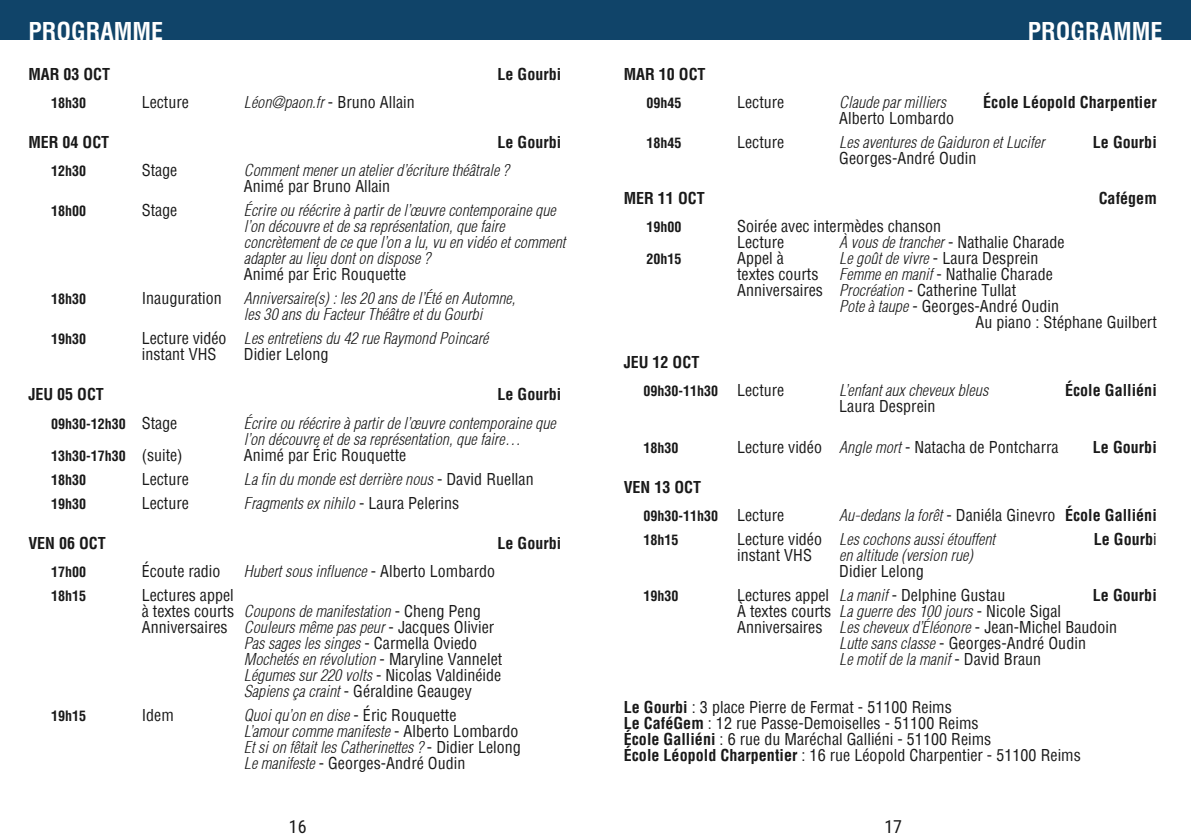
<style>
.page{position:relative;width:1191px;height:840px;background:#fff}
.page>*{position:absolute;margin:0;border:0;box-sizing:border-box;transform-origin:0 0}
.t1{font:700 condensed 24px "Helvetica";color:#fff}
.t2{font:18px "Roboto Condensed";color:#191919}
.t3{font:italic 300 condensed 16px/16px "Helvetica";letter-spacing:.005em;color:#191919}
.t4{font:condensed 16px/16px "Helvetica";letter-spacing:.005em;color:#191919}
.t5{font:700 condensed 16px "Helvetica";letter-spacing:.005em;color:#191919}
.t6{font:700 condensed 14px "Helvetica";color:#191919}
.s1{font-weight:400;font-style:normal}
.s2{font-weight:300;font-style:italic}
.s3{font-weight:400;font-size:16px}
.s4{font-weight:700;font-style:normal}
.s5{font-weight:400}
.s6{font-weight:700}
</style>
<div class="page">
<div style="left:595px;top:0;width:596px;height:40px;background:#104469"></div>
<div style="left:0;top:0;width:595px;height:40px;background:#104469"></div>
<h1 class="t1" style="left:28px;top:22px;width:136px">PROGRAMME</h1>
<h1 class="t1" style="left:1028px;top:22px;width:136px">PROGRAMME</h1>
<p class="t5" style="left:28px;top:68px;width:83px">MAR 03 OCT</p>
<p class="t5" style="left:497px;top:68px;width:65px">Le Gourbi</p>
<p class="t6" style="left:51px;top:98px;width:37px">18h30</p>
<p class="t4" style="left:142px;top:96px;width:49px">Lecture</p>
<p class="t3" style="left:244px;top:96px;width:172px">Léon@paon.fr <span class="s1">- Bruno Allain</span></p>
<p class="t5" style="left:28px;top:136px;width:82px">MER 04 OCT</p>
<p class="t5" style="left:497px;top:136px;width:65px">Le Gourbi</p>
<p class="t6" style="left:51px;top:166px;width:37px">12h30</p>
<p class="t4" style="left:142px;top:164px;width:37px">Stage</p>
<p class="t3" style="left:244px;top:164px;width:267px">Comment mener un atelier d’écriture théâtrale ?</p>
<p class="t4" style="left:244px;top:180px;width:148px">Animé par Bruno Allain</p>
<p class="t6" style="left:51px;top:206px;width:37px">18h00</p>
<p class="t4" style="left:142px;top:204px;width:37px">Stage</p>
<p class="t3" style="left:244px;top:204px;width:323px">Écrire ou réécrire à partir de l’œuvre contemporaine que l’on découvre et de sa représentation, que faire concrètement de ce que l’on a lu, vu en vidéo et comment adapter au lieu dont on dispose ?</p>
<p class="t4" style="left:244px;top:268px;width:164px">Animé par Éric Rouquette</p>
<p class="t6" style="left:51px;top:294px;width:37px">18h30</p>
<p class="t4" style="left:142px;top:292px;width:81px">Inauguration</p>
<p class="t3" style="left:244px;top:292px;width:273px">Anniversaire(s) : les 20 ans de l’Été en Automne, les 30 ans du Facteur Théâtre et du Gourbi</p>
<p class="t6" style="left:51px;top:334px;width:37px">19h30</p>
<p class="t3" style="left:142px;top:332px;width:348px"><span class="s1">Lecture vidéo</span> Les entretiens du 42 rue Raymond Poincaré <span class="s1">instant VHS</span></p>
<p class="t5" style="left:624px;top:68px;width:83px">MAR 10 OCT</p>
<p class="t6" style="left:646px;top:98px;width:36px">09h45</p>
<p class="t4" style="left:737px;top:96px;width:49px">Lecture</p>
<p class="t3" style="left:839px;top:96px;width:108px">Claude par milliers</p>
<p class="t5" style="left:983px;top:96px;width:175px">École Léopold Charpentier</p>
<p class="t4" style="left:839px;top:112px;width:116px">Alberto Lombardo</p>
<p class="t6" style="left:646px;top:138px;width:36px">18h45</p>
<p class="t4" style="left:737px;top:136px;width:49px">Lecture</p>
<p class="t3" style="left:839px;top:136px;width:207px">Les aventures de Gaiduron et Lucifer</p>
<p class="t5" style="left:1092px;top:136px;width:65px">Le Gourbi</p>
<p class="t4" style="left:839px;top:152px;width:139px">Georges-André Oudin</p>
<p class="t5" style="left:624px;top:192px;width:82px">MER 11 OCT</p>
<p class="t5" style="left:1098px;top:192px;width:60px">Cafégem</p>
<p class="t6" style="left:646px;top:222px;width:36px">19h00</p>
<p class="t4" style="left:737px;top:220px;width:205px">Soirée avec intermèdes chanson<br>Lecture</p>
<p class="t4" style="left:839px;top:236px;width:227px"><span class="s2">À vous de trancher</span> - Nathalie Charade</p>
<p class="t6" style="left:646px;top:254px;width:36px">20h15</p>
<p class="t4" style="left:737px;top:252px;width:48px">Appel à</p>
<p class="t4" style="left:839px;top:252px;width:201px"><span class="s2">Le goût de vivre</span> - Laura Desprein</p>
<p class="t4" style="left:737px;top:268px;width:83px">textes courts</p>
<p class="t4" style="left:839px;top:268px;width:215px"><span class="s2">Femme en manif</span> - Nathalie Charade</p>
<p class="t4" style="left:737px;top:284px;width:280px">Anniversaires <span class="s2">Procréation</span> - Catherine Tullat</p>
<p class="t4" style="left:839px;top:300px;width:221px"><span class="s2">Pote à taupe</span> - Georges-André Oudin</p>
<p class="t4" style="left:975px;top:316px;width:183px">Au piano : Stéphane Guilbert</p>
<p class="t5" style="left:624px;top:356px;width:77px">JEU 12 OCT</p>
<p class="t6" style="left:643px;top:386px;width:142px">09h30-11h30 <span class="s3">Lecture</span></p>
<p class="t3" style="left:839px;top:384px;width:150px">L’enfant aux cheveux bleus</p>
<p class="t5" style="left:1065px;top:384px;width:93px">École Galliéni</p>
<p class="t4" style="left:839px;top:400px;width:98px">Laura Desprein</p>
<p class="t6" style="left:643px;top:442px;width:36px">18h30</p>
<p class="t4" style="left:737px;top:440px;width:323px">Lecture vidéo <span class="s2">Angle mort</span> - Natacha de Pontcharra</p>
<p class="t5" style="left:1092px;top:440px;width:65px">Le Gourbi</p>
<p class="t5" style="left:624px;top:480px;width:79px">VEN 13 OCT</p>
<p class="t6" style="left:643px;top:510px;width:142px">09h30-11h30 <span class="s3">Lecture</span></p>
<p class="t3" style="left:839px;top:508px;width:319px">Au-dedans la forêt <span class="s1">- Daniéla Ginevro</span> <span class="s4">École Galliéni</span></p>
<p class="t6" style="left:643px;top:534px;width:36px">18h15</p>
<p class="t3" style="left:737px;top:532px;width:259px"><span class="s1">Lecture vidéo</span> Les cochons aussi étouffent</p>
<p class="t5" style="left:1093px;top:532px;width:65px">Le Gourb<span class="s5">i</span></p>
<p class="t4" style="left:737px;top:548px;width:76px">instant VHS</p>
<p class="t3" style="left:839px;top:548px;width:135px">en altitude (version rue)</p>
<p class="t4" style="left:839px;top:564px;width:86px">Didier Lelong</p>
<p class="t6" style="left:643px;top:590px;width:36px">19h30</p>
<p class="t4" style="left:737px;top:588px;width:270px">Lectures appel <span class="s2">La manif</span> - Delphine Gustau</p>
<p class="t5" style="left:1092px;top:588px;width:65px">Le Gourbi</p>
<p class="t4" style="left:737px;top:604px;width:325px">À textes courts <span class="s2">La guerre des 100 jours</span> - Nicole Sigal</p>
<p class="t4" style="left:737px;top:620px;width:381px">Anniversaires <span class="s2">Les cheveux d’Éléonore</span> - Jean-Michel Baudoin</p>
<p class="t4" style="left:839px;top:636px;width:248px"><span class="s2">Lutte sans classe</span> - Georges-André Oudin</p>
<p class="t3" style="left:839px;top:652px;width:203px">Le motif de la manif <span class="s1">- David Braun</span></p>
<p class="t4" style="left:624px;top:700px;width:458px"><span class="s6">Le Gourbi</span> : 3 place Pierre de Fermat - 51100 Reims<br><span class="s6">Le CaféGem</span> : 12 rue Passe-Demoiselles - 51100 Reims<br><span class="s6">École Galliéni</span> : 6 rue du Maréchal Galliéni - 51100 Reims<br><span class="s6">École Léopold Charpentier</span> : 16 rue Léopold Charpentier - 51100 Reims</p>
<p class="t4" style="left:244px;top:348px;width:86px">Didier Lelong</p>
<p class="t5" style="left:28px;top:388px;width:77px">JEU 05 OCT</p>
<p class="t5" style="left:497px;top:388px;width:65px">Le Gourbi</p>
<p class="t6" style="left:51px;top:418px;width:128px">09h30-12h30 <span class="s3">Stage</span></p>
<p class="t3" style="left:244px;top:416px;width:313px">Écrire ou réécrire à partir de l’œuvre contemporaine que l’on découvre et de sa représentation, que faire…</p>
<p class="t6" style="left:51px;top:450px;width:133px">13h30-17h30 <span class="s3">(suite)</span></p>
<p class="t4" style="left:244px;top:448px;width:164px">Animé par Éric Rouquette</p>
<p class="t6" style="left:51px;top:474px;width:37px">18h30</p>
<p class="t4" style="left:142px;top:472px;width:49px">Lecture</p>
<p class="t3" style="left:244px;top:472px;width:291px">La fin du monde est derrière nous <span class="s1">- David Ruellan</span></p>
<p class="t6" style="left:51px;top:498px;width:37px">19h30</p>
<p class="t4" style="left:142px;top:496px;width:49px">Lecture</p>
<p class="t3" style="left:244px;top:496px;width:217px">Fragments ex nihilo <span class="s1">- Laura Pelerins</span></p>
<p class="t5" style="left:28px;top:536px;width:79px">VEN 06 OCT</p>
<p class="t5" style="left:497px;top:536px;width:65px">Le Gourbi</p>
<p class="t6" style="left:51px;top:566px;width:37px">17h00</p>
<p class="t4" style="left:142px;top:564px;width:80px">Écoute radio</p>
<p class="t3" style="left:244px;top:564px;width:253px">Hubert sous influence <span class="s1">- Alberto Lombardo</span></p>
<p class="t6" style="left:51px;top:590px;width:37px">18h15</p>
<p class="t4" style="left:142px;top:588px;width:93px">Lectures appel</p>
<p class="t4" style="left:142px;top:604px;width:340px">à textes courts <span class="s2">Coupons de manifestation</span> - Cheng Peng</p>
<p class="t4" style="left:142px;top:620px;width:354px">Anniversaires <span class="s2">Couleurs même pas peur</span> - Jacques Olivier</p>
<p class="t3" style="left:244px;top:636px;width:235px">Pas sages les singes <span class="s1">- Carmella Oviedo</span></p>
<p class="t3" style="left:244px;top:652px;width:260px">Mochetés en révolution <span class="s1">- Maryline Vannelet</span></p>
<p class="t3" style="left:244px;top:668px;width:259px">Légumes sur 220 volts <span class="s1">- Nicolas Valdinéide</span></p>
<p class="t4" style="left:244px;top:684px;width:229px"><span class="s2">Sapiens ça craint</span> - Géraldine Geaugey</p>
<p class="t6" style="left:51px;top:710px;width:37px">19h15</p>
<p class="t4" style="left:142px;top:708px;width:33px">Idem</p>
<p class="t3" style="left:244px;top:708px;width:278px">Quoi qu’on en dise <span class="s1">- Éric Rouquette<br></span>L’amour comme manifeste <span class="s1">- Alberto Lombardo </span>Et si on fêtait les Catherinettes ? <span class="s1">- Didier Lelong </span>Le manifeste <span class="s1">- Georges-André Oudin</span></p>
<p class="t2" style="left:289px;top:818px;width:19px">16</p>
<p class="t2" style="left:884px;top:818px;width:19px">17</p>
</div>
